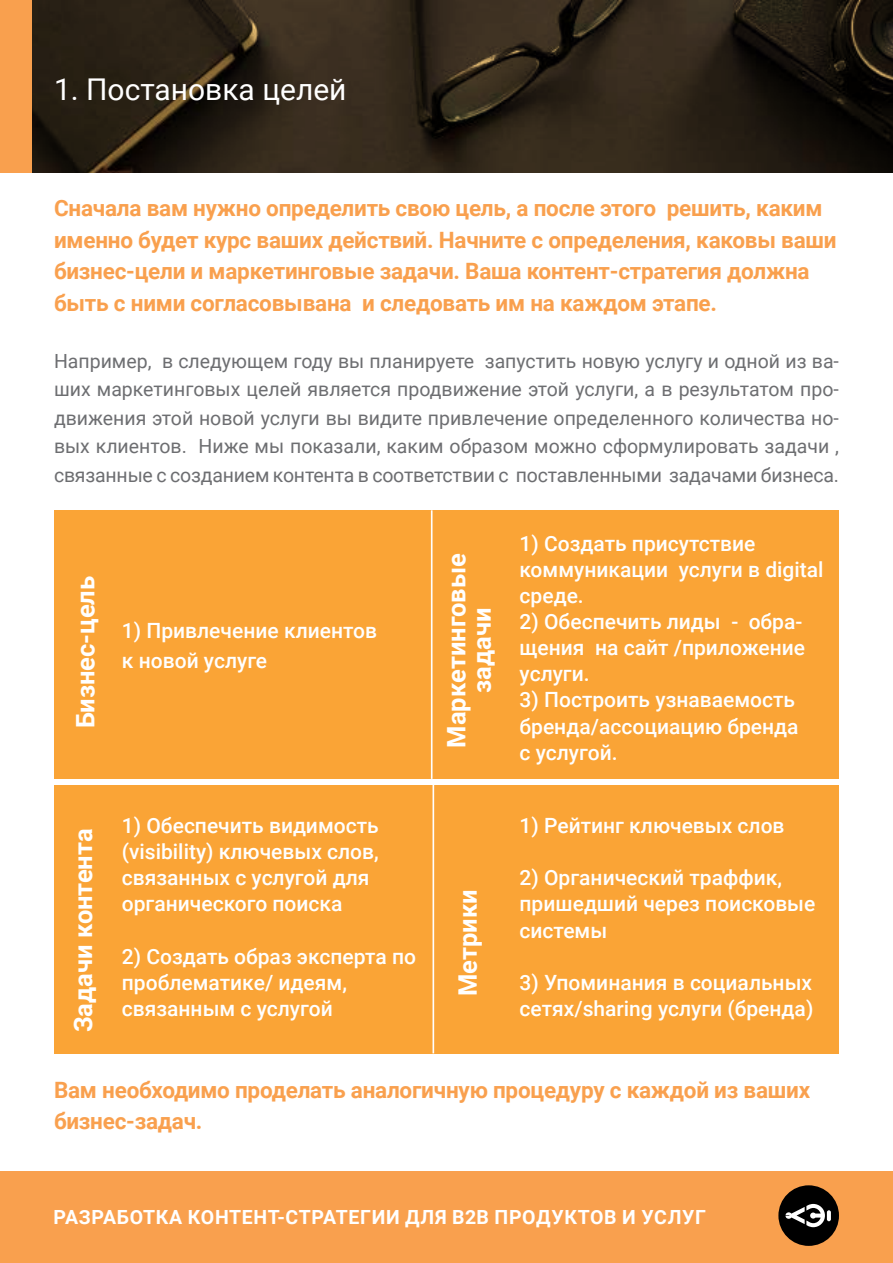
<style>
.page{position:relative;width:893px;height:1263px;background:#fff}
.page>*{position:absolute;margin:0;border:0;box-sizing:border-box;transform-origin:0 0}
.t1{font:30px "Roboto";color:#fff}
.t2{font:700 25.5px/25.3px "Roboto";color:#fff;text-align:center}
.t3{font:700 22.5px/31.5px "Roboto";letter-spacing:-.01em;color:#f9a04e}
.t4{font:500 21px/26.1px "Roboto";color:#fff}
.t5{font:19.5px/28.5px "Roboto";letter-spacing:-.01em;color:#6d6e71;text-align:justify}
.t6{font:700 19.5px "Roboto";letter-spacing:.035em;color:#fff}
</style>
<div class="page">
<svg style="left:31px;top:0;width:862px;height:172px;background:#2b2216"></svg>
<div style="left:54px;top:510px;width:785px;height:269px;background:#faa436"></div>
<div style="left:54px;top:785px;width:785px;height:268px;background:#faa436"></div>
<div style="left:0;top:0;width:31px;height:172px;background:#f9a04e"></div>
<hr style="left:431px;top:510px;width:1px;height:269px;background:#fff">
<hr style="left:432px;top:785px;width:2px;height:268px;background:#fff">
<div style="left:0;top:1172px;width:893px;height:91px;background:#f9a04e"></div>
<div style="left:778px;top:1185px;width:61px;height:61px;background:#000;border-radius:50%"></div>
<svg style="left:827px;top:1210px;width:4px;height:11px"></svg>
<svg style="left:785px;top:1204px;width:40px;height:23px"></svg>
<h1 class="t1" style="left:54px;top:68px;width:294px">1. Постановка целей</h1>
<p class="t3" style="left:54px;top:192px;width:784px">Сначала вам нужно определить свою цель, а после этого решить, каким именно будет курс ваших действий. Начните с определения, каковы ваши бизнес-цели и маркетинговые задачи. Ваша контент-стратегия должна быть с ними согласовывана и следовать им на каждом этапе.</p>
<p class="t5" style="left:54px;top:346px;width:786px">Например, в следующем году вы планируете запустить новую услугу и одной из ва&shy;ших маркетинговых целей является продвижение этой услуги, а в результатом про&shy;движения этой новой услуги вы видите привлечение определенного количества но&shy;вых клиентов. Ниже мы показали, каким образом можно сформулировать задачи , связанные с созданием контента в соответствии с поставленными задачами бизнеса.</p>
<p class="t2" style="left:72px;top:728px;width:154px;rotate:-90deg">Бизнес-цель</p>
<p class="t4" style="left:122px;top:614px;width:257px;line-height:30px">1) Привлечение клиентов к новой услуге</p>
<p class="t2" style="left:70px;top:1032px;width:205px;rotate:-90deg">Задачи контента</p>
<p class="t4" style="left:122px;top:812px;width:258px">1) Обеспечить видимость (visibility) ключевых слов, связанных с услугой для органического поиска</p>
<p class="t4" style="left:122px;top:942px;width:296px">2) Создать образ эксперта по проблематике/ идеям, связанным с услугой</p>
<p class="t2" style="left:443px;top:747px;width:196px;rotate:-90deg">Маркетинговые задачи</p>
<p class="t2" style="left:454px;top:996px;width:108px;rotate:-90deg">Метрики</p>
<p class="t4" style="left:520px;top:529px;width:305px">1) Создать присутствие коммуникации услуги в digital среде.</p>
<p class="t4" style="left:520px;top:608px;width:287px">2) Обеспечить лиды - обра&shy;щения на сайт /приложение услуги.</p>
<p class="t4" style="left:520px;top:686px;width:281px">3) Построить узнаваемость бренда/ассоциацию бренда с услугой.</p>
<p class="t4" style="left:520px;top:812px;width:266px">1) Рейтинг ключевых слов</p>
<p class="t4" style="left:520px;top:864px;width:297px">2) Органический траффик, пришедший через поисковые системы</p>
<p class="t4" style="left:520px;top:968px;width:295px">3) Упоминания в социальных сетях/sharing услуги (бренда)</p>
<p class="t3" style="left:54px;top:1073px;width:758px">Вам необходимо проделать аналогичную процедуру с каждой из ваших бизнес-задач.</p>
<p class="t6" style="left:53px;top:1203px;width:654px">РАЗРАБОТКА КОНТЕНТ-СТРАТЕГИИ ДЛЯ B2B ПРОДУКТОВ И УСЛУГ</p>
</div>
